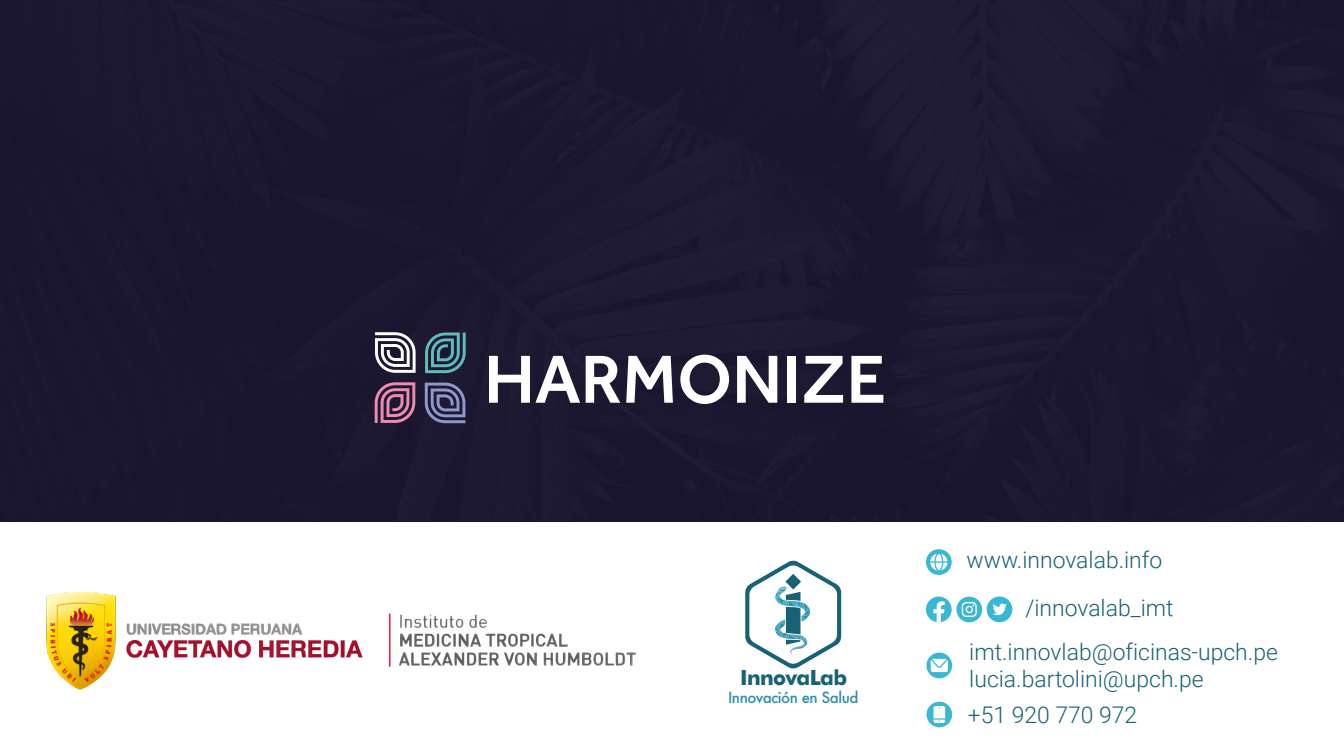
<style>
.page{position:relative;width:1344px;height:756px;background:#fff}
.page>*{position:absolute;margin:0;border:0;box-sizing:border-box;transform-origin:0 0}
.t1{font:300 22.92px/27.5px "Roboto";color:#176276}
.t2{font:700 20.93px "Futura";letter-spacing:-.03em;color:#176276}
.t3{font:500 15.05px "Futura";letter-spacing:-.03em;color:#3090ad}
</style>
<div class="page">
<div style="left:0;top:0;width:1344px;height:520px;background:#1c1730"></div>
<svg style="left:375px;top:382px;width:40px;height:41px;background:#814f6e"></svg>
<svg style="left:375px;top:332px;width:41px;height:41px"></svg>
<svg style="left:425px;top:333px;width:41px;height:40px;background:#3d6773"></svg>
<svg style="left:425px;top:383px;width:40px;height:40px;background:#53577d"></svg>
<svg style="left:489px;top:356px;width:91px;height:47px"></svg>
<svg style="left:586px;top:356px;width:34px;height:47px"></svg>
<svg style="left:626px;top:356px;width:47px;height:47px"></svg>
<svg style="left:680px;top:355px;width:49px;height:49px"></svg>
<svg style="left:737px;top:356px;width:40px;height:47px"></svg>
<div style="left:787px;top:356px;width:9px;height:47px;background:#fff"></div>
<svg style="left:804px;top:356px;width:39px;height:47px"></svg>
<svg style="left:851px;top:356px;width:32px;height:47px"></svg>
<svg style="left:745px;top:560px;width:96px;height:109px"></svg>
<div style="left:987px;top:597px;width:25px;height:25px;background:#39b8d5;border-radius:50%"></div>
<svg style="left:993px;top:604px;width:14px;height:12px"></svg>
<div style="left:956px;top:597px;width:26px;height:25px;background:#39b8d5;border-radius:50%"></div>
<svg style="left:962px;top:602px;width:15px;height:15px"></svg>
<svg style="left:926px;top:597px;width:26px;height:25px"></svg>
<svg style="left:926px;top:653px;width:26px;height:25px"></svg>
<svg style="left:931px;top:659px;width:17px;height:13px"></svg>
<svg style="left:926px;top:549px;width:26px;height:26px"></svg>
<svg style="left:930px;top:554px;width:17px;height:16px"></svg>
<div style="left:927px;top:702px;width:25px;height:25px;background:#39b8d5;border-radius:50%"></div>
<svg style="left:934px;top:706px;width:11px;height:17px"></svg>
<img style="left:46px;top:592px;width:590px;height:98px">
<p class="t2" style="left:740px;top:662px;width:109px">InnovaLab</p>
<p class="t3" style="left:728px;top:687px;width:132px">Innovación en Salud</p>
<p class="t1" style="left:966px;top:546px;width:197px">www.innovalab.info</p>
<p class="t1" style="left:1025px;top:594px;width:150px">/innovalab_imt</p>
<p class="t1" style="left:969px;top:637px;width:310px">imt.innovlab@oficinas-upch.pe lucia.bartolini@upch.pe</p>
<p class="t1" style="left:968px;top:701px;width:171px">+51 920 770 972</p>
</div>
